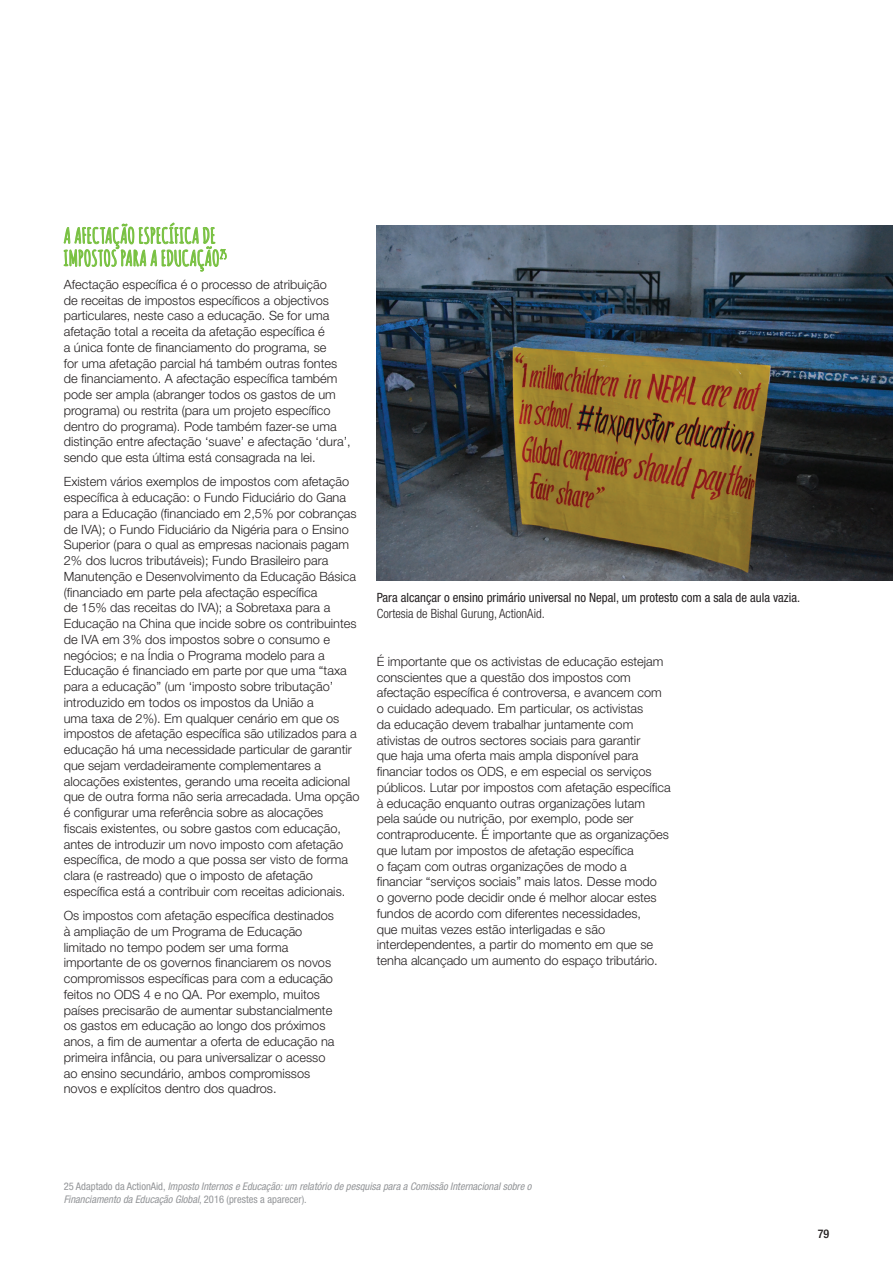
<style>
.page{position:relative;width:893px;height:1263px;background:#fff}
.page>*{position:absolute;margin:0;border:0;box-sizing:border-box;transform-origin:0 0}
.t1{font:700 21px/22.5px "Amatic";letter-spacing:.04em;color:#79c142}
.t2{font:300 12.75px/15.8px "Helvetica Neue LT Std";color:#231f20}
.t3{font:condensed 12.75px "Helvetica Neue LT Std";color:#231f20}
.t4{font:300 condensed 12.75px "Helvetica Neue";color:#231f20}
.t5{font:500 condensed 12px "Helvetica Neue LT Std";color:#231f20}
.t6{font:italic condensed 10.5px/13.5px "Helvetica Neue";color:#939598}
.s1{font-family:"Helvetica Neue LT Std";font-style:normal}
</style>
<div class="page">
<svg style="left:63px;top:222px;width:164px;height:50px"></svg>
<img style="left:377px;top:225px;width:516px;height:355px">
<h1 class="t1" style="left:64px;top:224px;width:164px">A AFECTAÇÃO ESPECÍFICA DE<br>IMPOSTOS PARA A EDUCAÇÃO<sup>25</sup></h1>
<p class="t2" style="left:64px;top:276px;width:289px">Afectação específica é o processo de atribuição<br>de receitas de impostos específicos a objectivos particulares, neste caso a educação. Se for uma afetação total a receita da afetação específica é<br>a única fonte de financiamento do programa, se<br>for uma afetação parcial há também outras fontes de financiamento. A afectação específica também pode ser ampla (abranger todos os gastos de um programa) ou restrita (para um projeto específico dentro do programa). Pode também fazer-se uma distinção entre afectação ‘suave’ e afectação ‘dura’, sendo que esta última está consagrada na lei.</p>
<p class="t2" style="left:64px;top:474px;width:297px">Existem vários exemplos de impostos com afetação específica à educação: o Fundo Fiduciário do Gana para a Educação (financiado em 2,5% por cobranças de IVA); o Fundo Fiduciário da Nigéria para o Ensino Superior (para o qual as empresas nacionais pagam 2% dos lucros tributáveis); Fundo Brasileiro para Manutenção e Desenvolvimento da Educação Básica (financiado em parte pela afectação específica<br>de 15% das receitas do IVA); a Sobretaxa para a Educação na China que incide sobre os contribuintes de IVA em 3% dos impostos sobre o consumo e negócios; e na Índia o Programa modelo para a Educação é financiado em parte por que uma “taxa para a educação” (um ‘imposto sobre tributação’ introduzido em todos os impostos da União a<br>uma taxa de 2%). Em qualquer cenário em que os impostos de afetação específica são utilizados para a educação há uma necessidade particular de garantir que sejam verdadeiramente complementares a alocações existentes, gerando uma receita adicional que de outra forma não seria arrecadada. Uma opção é configurar uma referência sobre as alocações fiscais existentes, ou sobre gastos com educação, antes de introduzir um novo imposto com afetação específica, de modo a que possa ser visto de forma clara (e rastreado) que o imposto de afetação específica está a contribuir com receitas adicionais.</p>
<p class="t2" style="left:64px;top:907px;width:272px">Os impostos com afetação específica destinados à ampliação de um Programa de Educação limitado no tempo podem ser uma forma importante de os governos financiarem os novos compromissos específicas para com a educação feitos no ODS 4 e no QA. Por exemplo, muitos países precisarão de aumentar substancialmente os gastos em educação ao longo dos próximos anos, a fim de aumentar a oferta de educação na primeira infância, ou para universalizar o acesso ao ensino secundário, ambos compromissos novos e explícitos dentro dos quadros.</p>
<p class="t3" style="left:377px;top:590px;width:425px">Para alcançar o ensino primário universal no Nepal, um protesto com a sala de aula vazia.</p>
<p class="t4" style="left:377px;top:606px;width:169px">Cortesia de Bishal Gurung, ActionAid.</p>
<p class="t2" style="left:377px;top:653px;width:296px">É importante que os activistas de educação estejam conscientes que a questão dos impostos com afectação específica é controversa, e avancem com o cuidado adequado. Em particular, os activistas<br>da educação devem trabalhar juntamente com ativistas de outros sectores sociais para garantir<br>que haja uma oferta mais ampla disponível para financiar todos os ODS, e em especial os serviços públicos. Lutar por impostos com afetação específica à educação enquanto outras organizações lutam pela saúde ou nutrição, por exemplo, pode ser contraproducente. É importante que as organizações que lutam por impostos de afetação específica<br>o façam com outras organizações de modo a financiar “serviços sociais” mais latos. Desse modo<br>o governo pode decidir onde é melhor alocar estes fundos de acordo com diferentes necessidades,<br>que muitas vezes estão interligadas e são interdependentes, a partir do momento em que se tenha alcançado um aumento do espaço tributário.</p>
<p class="t6" style="left:64px;top:1179px;width:469px"><span class="s1">25 Adaptado da ActionAid,</span> Imposto Internos e Educação: um relatório de pesquisa para a Comissão Internacional sobre o<br>Financiamento da Educação Global<span class="s1">, 2016 (prestes a aparecer).</span></p>
<p class="t5" style="left:818px;top:1226px;width:13px">79</p>
</div>
